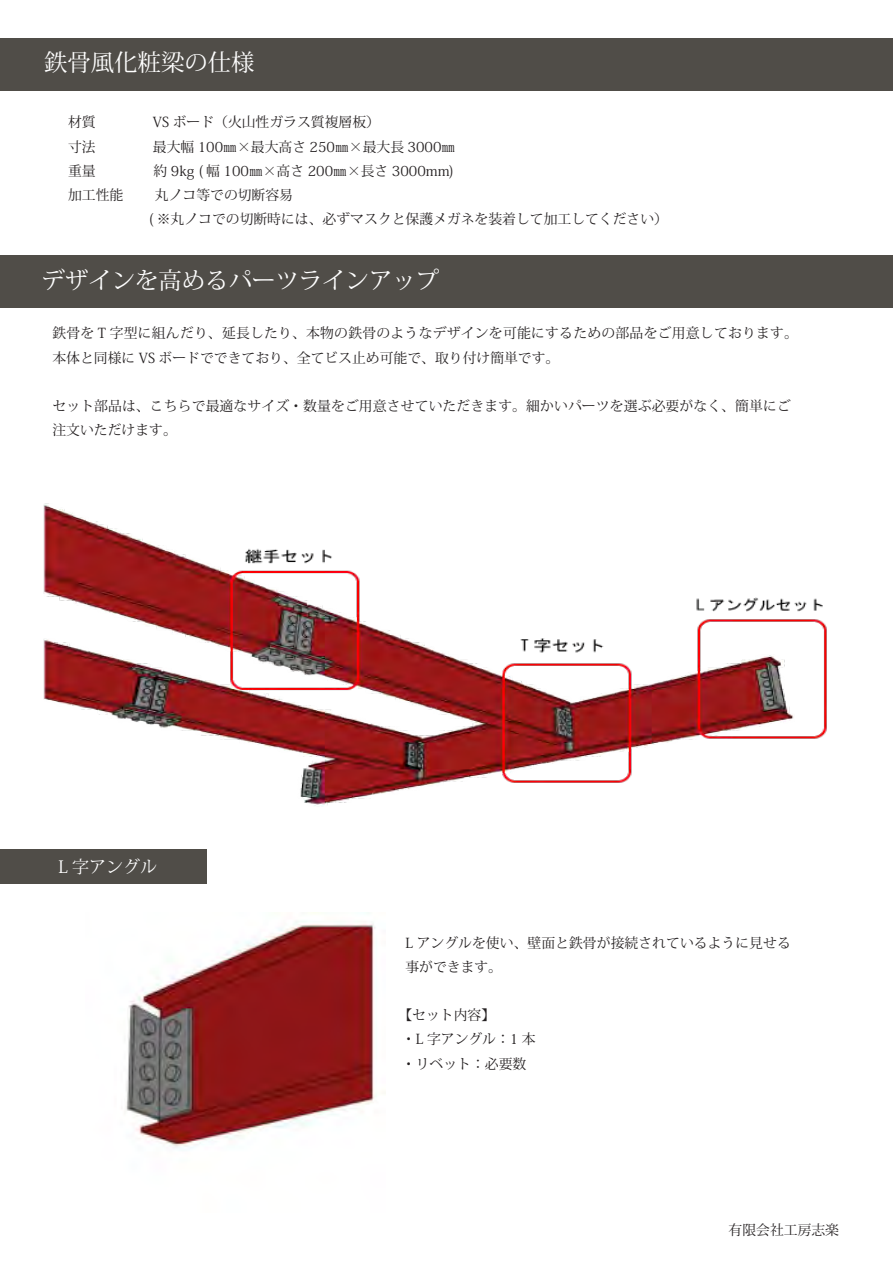
<style>
.page{position:relative;width:893px;height:1263px;background:#fff}
.page>*{position:absolute;margin:0;border:0;box-sizing:border-box;transform-origin:0 0}
.t1{font:23.4px "Koz Min Pro";color:#fff}
.t2{font:16.95px "Koz Min Pro";color:#fff}
.t3{font:13.8px/24.2px "Koz Min Pro";color:#231f20}
</style>
<div class="page">
<div style="left:0;top:38px;width:893px;height:52px;background:#504d48"></div>
<div style="left:0;top:255px;width:893px;height:53px;background:#504d48"></div>
<img style="left:43px;top:503px;width:784px;height:303px">
<div style="left:0;top:849px;width:207px;height:35px;background:#504d48"></div>
<img style="left:126px;top:913px;width:259px;height:236px">
<p class="t1" style="left:44px;top:46px;width:212px">鉄骨風化粧梁の仕様</p>
<p class="t3" style="left:68px;top:110px;width:29px">材質</p>
<p class="t3" style="left:68px;top:134px;width:29px">寸法</p>
<p class="t3" style="left:153px;top:110px;width:229px">VS ボード（火山性ガラス質複層板(</p>
<p class="t3" style="left:153px;top:134px;width:304px">最大幅 100㎜×最大高さ 250㎜×最大長 3000㎜</p>
<p class="t3" style="left:68px;top:158px;width:29px">重量</p>
<p class="t3" style="left:68px;top:182px;width:226px">加工性能　　丸ノコ等での切断容易</p>
<p class="t3" style="left:149px;top:206px;width:521px">( ※丸ノコでの切断時には、必ずマスクと保護メガネを装着して加工してください(</p>
<p class="t3" style="left:122px;top:158px;width:333px">　　約 9kg ( 幅 100㎜×高さ 200㎜×長さ 3000mm(</p>
<p class="t1" style="left:42px;top:264px;width:399px">デザインを高めるパーツラインアップ</p>
<p class="t3" style="left:52px;top:321px;width:747px">鉄骨を T 字型に組んだり、延長したり、本物の鉄骨のようなデザインを可能にするための部品をご用意しております。本体と同様に VS ボードでできており、全てビス止め可能で、取り付け簡単です。</p>
<p class="t3" style="left:52px;top:393px;width:740px">セット部品は、こちらで最適なサイズ・数量をご用意させていただきます。細かいパーツを選ぶ必要がなく、簡単にご注文いただけます。</p>
<p class="t2" style="left:58px;top:855px;width:100px">L 字アングル</p>
<p class="t3" style="left:405px;top:930px;width:387px">L アングルを使い、壁面と鉄骨が接続されているように見せる事ができます。</p>
<p class="t3" style="left:398px;top:1003px;width:98px">【セット内容【</p>
<p class="t3" style="left:402px;top:1027px;width:135px">・L 字アングル：1 本</p>
<p class="t3" style="left:402px;top:1051px;width:126px">・リベット：必要数</p>
<p class="t3" style="left:729px;top:1218px;width:112px">有限会社工房志楽</p>
</div>
